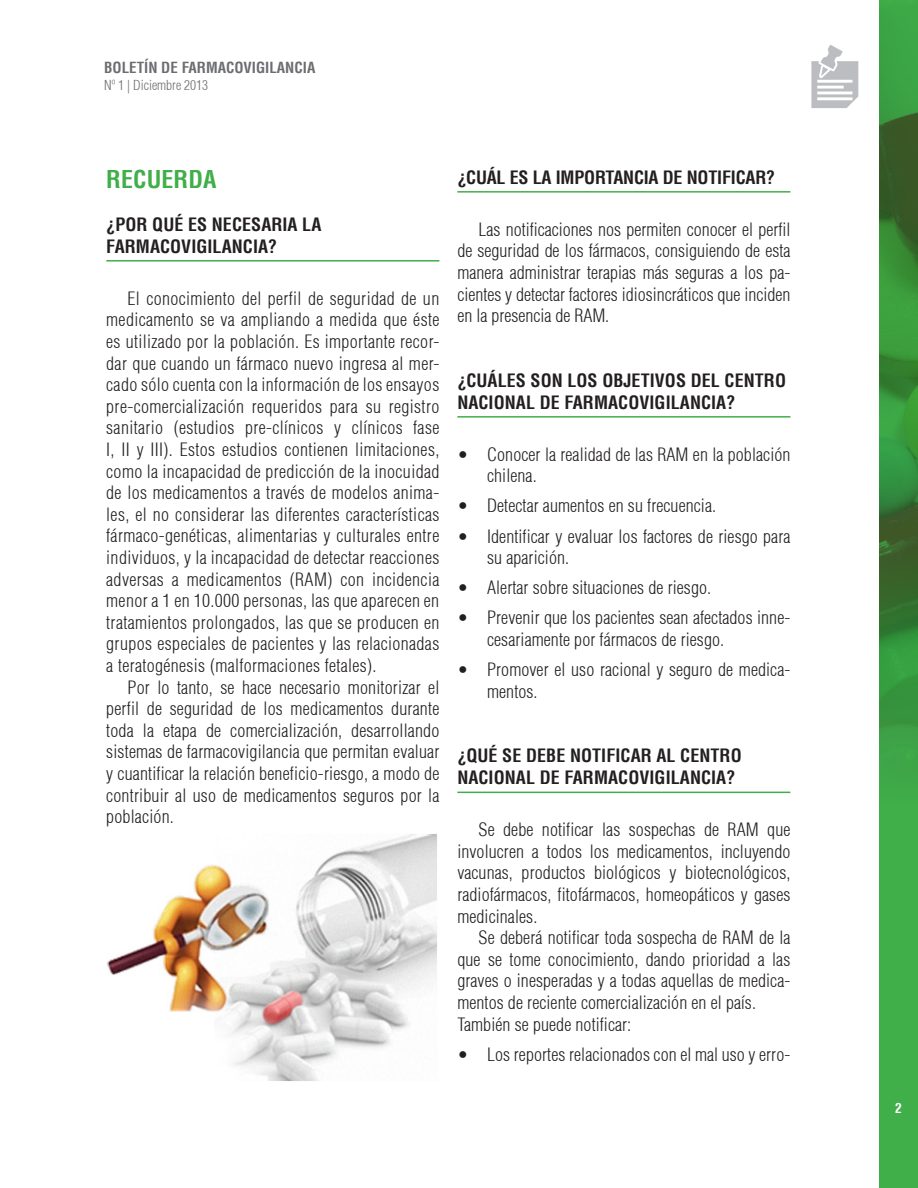
<style>
.page{position:relative;width:918px;height:1188px;background:#fff}
.page>*{position:absolute;margin:0;border:0;box-sizing:border-box;transform-origin:0 0}
.Titutlo_texto_01{font:700 condensed 24px "Helvetica";letter-spacing:.005em;color:#40ae49}
.texto_normal_01{font:300 condensed 18px/21.6px "Helvetica";letter-spacing:.005em;color:#231f20;text-align:justify}
.texto_normal_numerad{font:300 condensed 18px/21.6px "Helvetica";letter-spacing:.005em;color:#231f20}
.Titutlo_texto_01-2{font:700 condensed 18px/21.6px "Helvetica";letter-spacing:.005em;color:#231f20}
.t1{font:700 condensed 15px "Helvetica";color:#6c6d70}
.t2{font:300 condensed 13.5px "Helvetica";color:#6c6d70}
.t3{font:700 condensed 13.5px "Helvetica";color:#fff}
</style>
<div class="page">
<div style="left:879px;top:0;width:39px;height:1188px;background:#40ae49"></div>
<img style="left:879px;top:17px;width:39px;height:476px">
<svg style="left:879px;top:493px;width:39px;height:259px"></svg>
<svg style="left:811px;top:45px;width:47px;height:63px"></svg>
<hr style="left:106px;top:260px;width:333px;height:2px;background:#40ae49">
<hr style="left:457px;top:191px;width:333px;height:2px;background:#40ae49">
<hr style="left:457px;top:416px;width:333px;height:2px;background:#40ae49">
<hr style="left:457px;top:792px;width:333px;height:1px;background:#40ae49">
<img style="left:107px;top:834px;width:330px;height:247px">
<p class="t1" style="left:104px;top:58px;width:213px">BOLETÍN DE FARMACOVIGILANCIA</p>
<p class="t2" style="left:104px;top:76px;width:106px">Nº 1 | Diciembre 2013</p>
<p class="Titutlo_texto_01" style="left:106px;top:164px;width:112px">RECUERDA</p>
<p class="Titutlo_texto_01-2" style="left:106px;top:213px;width:217px">¿POR QUÉ ES NECESARIA LA<br>FARMACOVIGILANCIA?</p>
<p class="texto_normal_01" style="left:106px;top:287px;width:335px;text-indent:21px">El conocimiento del perfil de seguridad de un medicamento se va ampliando a medida que éste es utilizado por la población. Es importante recor&shy;dar que cuando un fármaco nuevo ingresa al mer&shy;cado sólo cuenta con la información de los ensayos pre-comercialización requeridos para su registro sanitario (estudios pre-clínicos y clínicos fase I, II y III). Estos estudios contienen limitaciones, como la incapacidad de predicción de la inocuidad de los medicamentos a través de modelos anima&shy;les, el no considerar las diferentes características fármaco-genéticas, alimentarias y culturales entre individuos, y la incapacidad de detectar reacciones adversas a medicamentos (RAM) con incidencia menor a 1 en 10.000 personas, las que aparecen en tratamientos prolongados, las que se producen en grupos especiales de pacientes y las relacionadas a teratogénesis (malformaciones fetales).</p>
<p class="texto_normal_01" style="left:106px;top:676px;width:335px;text-indent:21px">Por lo tanto, se hace necesario monitorizar el perfil de seguridad de los medicamentos durante toda la etapa de comercialización, desarrollando sistemas de farmacovigilancia que permitan evaluar y cuantificar la relación beneficio-riesgo, a modo de contribuir al uso de medicamentos seguros por la población.</p>
<p class="Titutlo_texto_01-2" style="left:457px;top:166px;width:319px">¿CUÁL ES LA IMPORTANCIA DE NOTIFICAR?</p>
<p class="texto_normal_01" style="left:457px;top:218px;width:335px;text-indent:21px">Las notificaciones nos permiten conocer el perfil de seguridad de los fármacos, consiguiendo de esta manera administrar terapias más seguras a los pa&shy;cientes y detectar factores idiosincráticos que inciden en la presencia de RAM.</p>
<p class="Titutlo_texto_01-2" style="left:457px;top:370px;width:330px">¿CUÁLES SON LOS OBJETIVOS DEL CENTRO<br>NACIONAL DE FARMACOVIGILANCIA?</p>
<p class="texto_normal_numerad" style="left:487px;top:443px;width:305px;text-indent:-30px">• Conocer la realidad de las RAM en la población chilena.</p>
<p class="texto_normal_numerad" style="left:457px;top:495px;width:260px">• Detectar aumentos en su frecuencia.</p>
<p class="texto_normal_numerad" style="left:487px;top:525px;width:305px;text-indent:-30px">• Identificar y evaluar los factores de riesgo para su aparición.</p>
<p class="texto_normal_numerad" style="left:457px;top:577px;width:255px">• Alertar sobre situaciones de riesgo.</p>
<p class="texto_normal_numerad" style="left:487px;top:607px;width:305px;text-indent:-30px">• Prevenir que los pacientes sean afectados inne&shy;cesariamente por fármacos de riesgo.</p>
<p class="texto_normal_numerad" style="left:487px;top:659px;width:305px;text-indent:-30px">• Promover el uso racional y seguro de medica&shy;mentos.</p>
<p class="Titutlo_texto_01-2" style="left:457px;top:745px;width:286px">¿QUÉ SE DEBE NOTIFICAR AL CENTRO<br>NACIONAL DE FARMACOVIGILANCIA?</p>
<p class="texto_normal_01" style="left:457px;top:819px;width:335px;text-indent:21px">Se debe notificar las sospechas de RAM que involucren a todos los medicamentos, incluyendo vacunas, productos biológicos y biotecnológicos, radiofármacos, fitofármacos, homeopáticos y gases medicinales.</p>
<p class="texto_normal_01" style="left:457px;top:927px;width:335px;text-indent:21px">Se deberá notificar toda sospecha de RAM de la que se tome conocimiento, dando prioridad a las graves o inesperadas y a todas aquellas de medica&shy;mentos de reciente comercialización en el país.</p>
<p class="texto_normal_numerad" style="left:457px;top:1013px;width:175px">También se puede notificar:</p>
<p class="texto_normal_numerad" style="left:457px;top:1043px;width:335px">• Los reportes relacionados con el mal uso y erro-</p>
<p class="t3" style="left:895px;top:1100px;width:8px">2</p>
</div>
